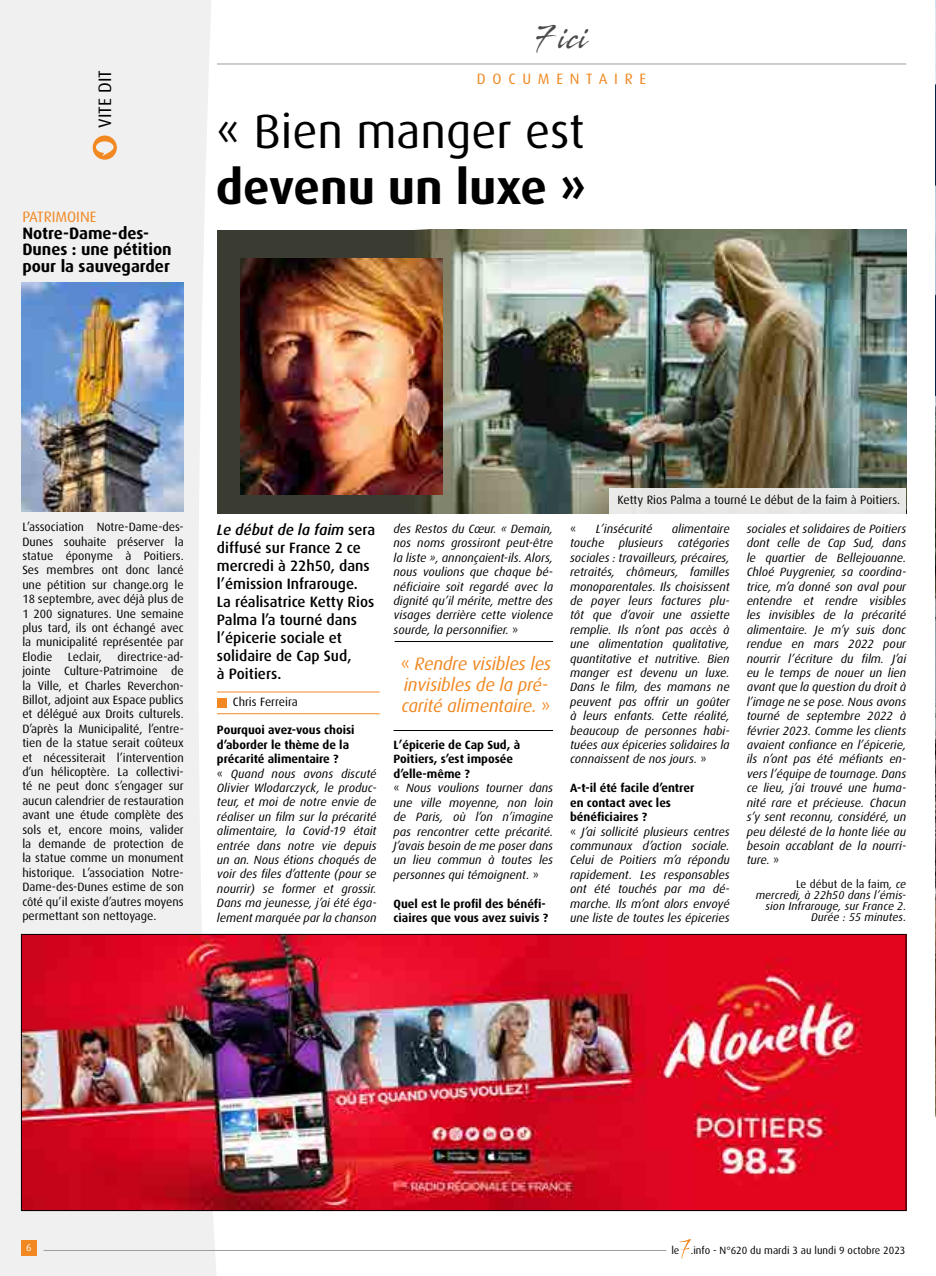
<style>
.page{position:relative;width:936px;height:1276px;background:#fff}
.page>*{position:absolute;margin:0;border:0;box-sizing:border-box;transform-origin:0 0}
.t1{font:48px "Dax";color:#000}
.t2{font:700 48px "Dax";color:#000}
.t3{font:30px "Stingray";color:#4a4a49;scale:.74 1}
.t4{font:italic 18px/21px "Dax";letter-spacing:-.01em;color:#f18821}
.t5{font:18px "Dax";color:#000}
.t6{font:700 16.5px/16.5px "Dax";color:#000}
.t7{font:500 15px/18px "Dax";color:#000}
.t8{font:15px "Dax";letter-spacing:.45em;color:#f18821}
.t9{font:15px "Dax";color:#f18821}
.t10{font:italic 12px/14.4px "Dax";color:#000}
.t11{font:12px/14.4px "Dax";color:#000;text-align:justify}
.t12{font:700 12px/14.4px "Dax";color:#000}
.t13{font:italic 11.25px/11.2px "Dax";letter-spacing:.01em;color:#000;text-align:right}
.t14{font:10.5px "Dax";color:#000}
.t15{font:10.2px "Dax";color:#fff}
.s1{font-style:italic}
.s2{font-weight:700;font-style:normal}
.s3{font-style:normal}
</style>
<div class="page">
<svg style="left:0;top:0;width:218px;height:1276px;fill:#f0f0f0"></svg>
<hr style="left:217px;top:692px;width:162px;height:1px;background:#f18825">
<div style="left:217px;top:698px;width:9px;height:9px;background:#f18821"></div>
<hr style="left:217px;top:713px;width:162px;height:1px;background:#f18825">
<div style="left:217px;top:230px;width:689px;height:283px;background:#3a3c31"></div>
<img style="left:419px;top:230px;width:487px;height:283px">
<div style="left:609px;top:488px;width:297px;height:25px;background:#e8e7e6"></div>
<svg style="left:93px;top:135px;width:24px;height:25px"></svg>
<hr style="left:217px;top:64px;width:689px;height:1px;background:#9d9d9c">
<div style="left:21px;top:1240px;width:15px;height:15px;background:#f18821"></div>
<hr style="left:44px;top:1250px;width:622px;height:1px;background:#9d9d9c">
<svg style="left:679px;top:1239px;width:11px;height:19px"></svg>
<img style="left:935px;top:1px;width:1px;height:1101px">
<img style="left:935px;top:71px;width:1px;height:325px">
<img style="left:935px;top:1102px;width:1px;height:16px">
<img style="left:241px;top:258px;width:201px;height:237px">
<hr style="left:394px;top:641px;width:159px;height:1px;background:#000">
<hr style="left:393px;top:730px;width:160px;height:1px;background:#000">
<img style="left:21px;top:283px;width:163px;height:228px">
<img style="left:23px;top:936px;width:881px;height:272px">
<h2 class="t3" style="left:534px;top:18px;width:74px">7 ici</h2>
<h3 class="t5" style="left:95px;top:128px;width:59px;rotate:-90deg">VITE DIT</h3>
<p class="t8" style="left:477px;top:71px;width:171px">DOCUMENTAIRE</p>
<h1 class="t1" style="left:216px;top:105px;width:370px">« Bien manger est</h1>
<h1 class="t2" style="left:216px;top:160px;width:371px">devenu un luxe »</h1>
<p class="t9" style="left:22px;top:209px;width:76px">PATRIMOINE</p>
<h3 class="t6" style="left:22px;top:225px;width:151px">Notre-Dame-des-<br>Dunes : une pétition pour la sauvegarder</h3>
<p class="t11" style="left:22px;top:520px;width:163px">L’association Notre-Dame-des-Dunes souhaite préserver la statue éponyme à Poitiers.<br>Ses membres ont donc lancé une pétition sur change.org le 18 septembre, avec déjà plus de 1 200 signatures. Une semaine plus tard, ils ont échangé avec la municipalité représentée par Elodie</p>
<p class="t11" style="left:22px;top:649px;width:163px;text-indent:95px">directrice-ad&shy;jointe Culture-Patrimoine de la Ville, et Charles Reverchon-Billot, adjoint aux Espace publics et délégué aux Droits culturels.<br>D’après la Municipalité, l’entre&shy;tien de la statue serait coûteux et nécessiterait l’intervention d’un hélicoptère. La collectivi&shy;té ne peut donc s’engager sur aucun calendrier de restauration avant une étude complète des sols et, encore moins, valider la demande de protection de la statue comme un monument historique. L’association Notre-Dame-des-Dunes estime de son côté qu’il existe d’autres moyens permettant son nettoyage.</p>
<p class="t11" style="left:68px;top:649px;width:35px">Leclair,</p>
<p class="t7" style="left:217px;top:521px;width:160px"><span class="s1">Le début de la faim</span> sera diffusé sur France 2 ce mercredi à 22h50, dans l’émission Infrarouge.<br>La réalisatrice Ketty Rios<br>Palma l’a tourné dans l’épicerie sociale et solidaire de Cap Sud,<br>à Poitiers.</p>
<p class="t11" style="left:233px;top:695px;width:66px">Chris Ferreira</p>
<p class="t10" style="left:217px;top:723px;width:161px"><span class="s2">Pourquoi avez-vous choisi d’aborder le thème de la précarité alimentaire ?<br></span><span class="s3">«</span> Quand nous avons discuté<br>Olivier Wlodarczyck, le produc&shy;teur, et moi de notre envie de réaliser un film sur la précarité alimentaire, la Covid-19 était entrée dans notre vie depuis un an. Nous étions choqués de voir des files d’attente (pour se nourrir) se former et grossir.<br>Dans ma jeunesse, j’ai été éga&shy;lement marquée par la chanson</p>
<p class="t10" style="left:393px;top:522px;width:161px;text-align:justify">des Restos du Cœur. « Demain, nos noms grossiront peut-être la liste », annonçaient-ils. Alors, nous voulions que chaque bé&shy;néficiaire soit regardé avec la dignité qu’il mérite, mettre des visages derrière cette violence sourde, la personnifier. <span class="s3">»</span></p>
<h3 class="t4" style="left:400px;top:653px;width:152px"><span class="s3">«</span> Rendre visibles les invisibles de la pré&shy;carité alimentaire. <span class="s3">»</span></h3>
<p class="t10" style="left:393px;top:738px;width:161px"><span class="s2">L’épicerie de Cap Sud, à<br>Poitiers, s’est imposée d’elle-même ?<br></span><span class="s3">«</span> Nous voulions tourner dans une ville moyenne, non loin de Paris, où l’on n’imagine pas rencontrer cette précarité.<br>J’avais besoin de me poser dans un lieu commun à toutes les personnes qui témoignent. <span class="s3">»</span></p>
<p class="t12" style="left:393px;top:896px;width:156px">Quel est le profil des bénéfi&shy;ciaires que vous avez suivis ?</p>
<p class="t11" style="left:617px;top:493px;width:284px">Ketty Rios Palma a tourné Le début de la faim à Poitiers.</p>
<p class="t11" style="left:570px;top:522px;width:8px">«</p>
<p class="t10" style="left:595px;top:522px;width:58px">L’insécurité</p>
<p class="t10" style="left:570px;top:522px;width:161px;text-align:justify;text-indent:102px">alimentaire touche plusieurs catégories sociales : travailleurs, précaires, retraités, chômeurs, familles monoparentales. Ils choisissent de payer leurs factures plu&shy;tôt que d’avoir une assiette remplie. Ils n’ont pas accès à une alimentation qualitative, quantitative et nutritive. Bien manger est devenu un luxe.<br>Dans le film, des mamans ne peuvent pas offrir un goûter à leurs enfants. Cette réalité, beaucoup de personnes habi&shy;tuées aux épiceries solidaires la connaissent de nos jours. <span class="s3">»</span></p>
<p class="t10" style="left:570px;top:781px;width:161px"><span class="s2">A-t-il été facile d’entrer<br>en contact avec les bénéficiaires ?<br></span><span class="s3">«</span> J’ai sollicité plusieurs centres communaux d’action sociale.<br>Celui de Poitiers m’a répondu rapidement. Les responsables ont été touchés par ma dé&shy;marche. Ils m’ont alors envoyé une liste de toutes les épiceries</p>
<p class="t10" style="left:746px;top:522px;width:161px;text-align:justify">sociales et solidaires de Poitiers dont celle de Cap Sud, dans le quartier de Bellejouanne.<br>Chloé Puygrenier, sa coordina&shy;trice, m’a donné son aval pour entendre et rendre visibles les invisibles de la précarité alimentaire. Je m’y suis donc rendue en mars 2022 pour nourrir l’écriture du film. J’ai eu le temps de nouer un lien avant que la question du droit à l’image ne se pose. Nous avons tourné de septembre 2022 à février 2023. Comme les clients avaient confiance en l’épicerie, ils n’ont pas été méfiants en&shy;vers l’équipe de tournage. Dans ce lieu, j’ai trouvé une huma&shy;nité rare et précieuse. Chacun s’y sent reconnu, considéré, un peu délesté de la honte liée au besoin accablant de la nourri&shy;ture. <span class="s3">»</span></p>
<p class="t13" style="left:755px;top:878px;width:152px"><span class="s3">Le début de la faim</span>, ce mercredi, à 22h50 dans l’émis&shy;sion Infrarouge, sur France 2.<br>Durée : 55 minutes.</p>
<p class="t15" style="left:26px;top:1242px;width:7px">6</p>
<p class="t14" style="left:671px;top:1244px;width:235px">le .info - N°620 du mardi 3 au lundi 9 octobre 2023</p>
</div>
